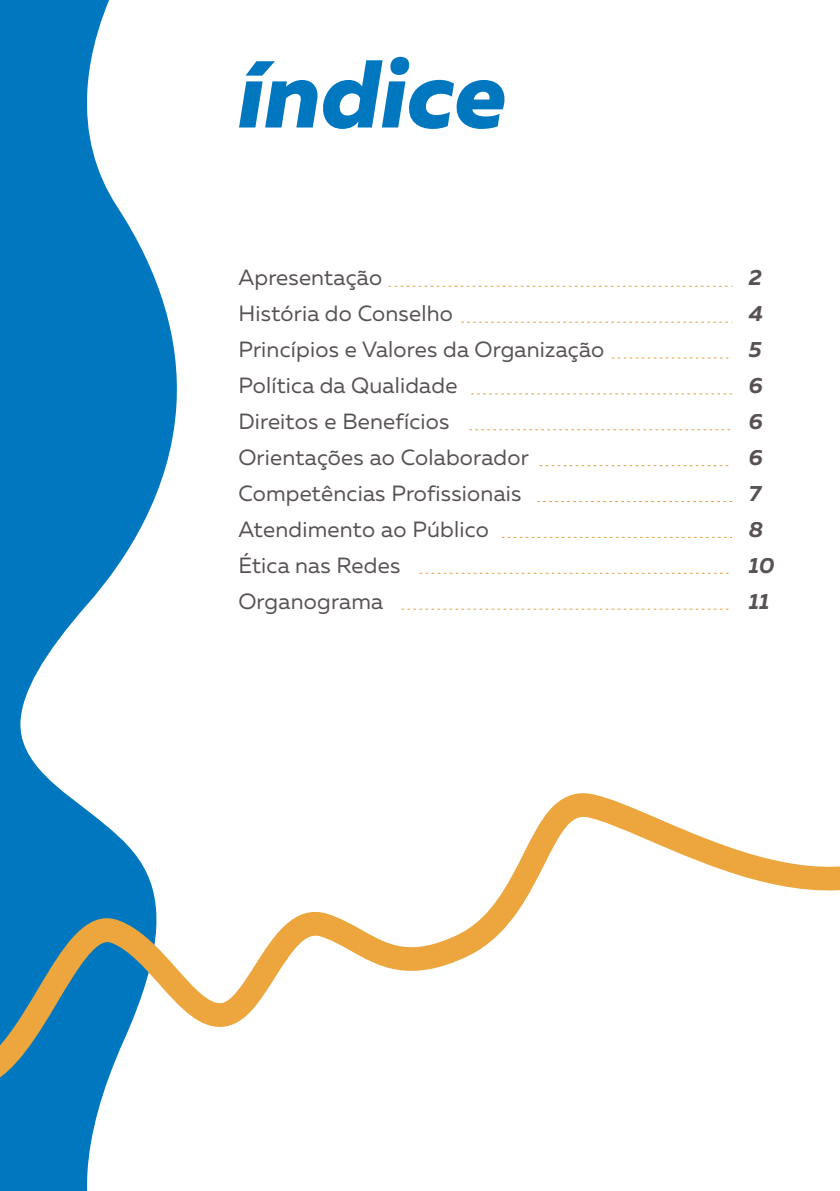
<style>
.page{position:relative;width:840px;height:1191px;background:#fff}
.page>*{position:absolute;margin:0;border:0;box-sizing:border-box;transform-origin:0 0}
.t1{font:italic 800 96px "Muller";color:#0077bf}
.t2{font:22px/36px "Muller";letter-spacing:.01em;color:#585255}
.t3{font:italic 700 22px/36px "Muller";color:#585255}
</style>
<div class="page">
<svg style="left:0;top:0;width:177px;height:791px;fill:#0077bf"></svg>
<svg style="left:0;top:791px;width:839px;height:400px"></svg>
<svg style="left:389px;top:286px;width:339px;height:1px"></svg>
<svg style="left:461px;top:322px;width:268px;height:1px"></svg>
<svg style="left:611px;top:357px;width:118px;height:1px"></svg>
<svg style="left:471px;top:393px;width:260px;height:1px"></svg>
<svg style="left:469px;top:429px;width:262px;height:1px"></svg>
<svg style="left:539px;top:465px;width:190px;height:1px"></svg>
<svg style="left:537px;top:501px;width:194px;height:1px"></svg>
<svg style="left:502px;top:537px;width:229px;height:1px"></svg>
<svg style="left:420px;top:573px;width:309px;height:1px"></svg>
<svg style="left:401px;top:608px;width:328px;height:1px"></svg>
<h1 class="t1" style="left:238px;top:33px;width:270px">índice</h1>
<p class="t2" style="left:238px;top:259px;width:367px">Apresentação<br>História do Conselho<br>Princípios e Valores da Organização<br>Política da Qualidade<br>Direitos e Benefícios<br>Orientações ao Colaborador<br>Competências Profissionais<br>Atendimento ao Público<br>Ética nas Redes<br>Organograma</p>
<p class="t3" style="left:748px;top:259px;width:27px">2<br>4<br>5<br>6<br>6<br>6<br>7<br>8<br>10<br>11</p>
</div>
